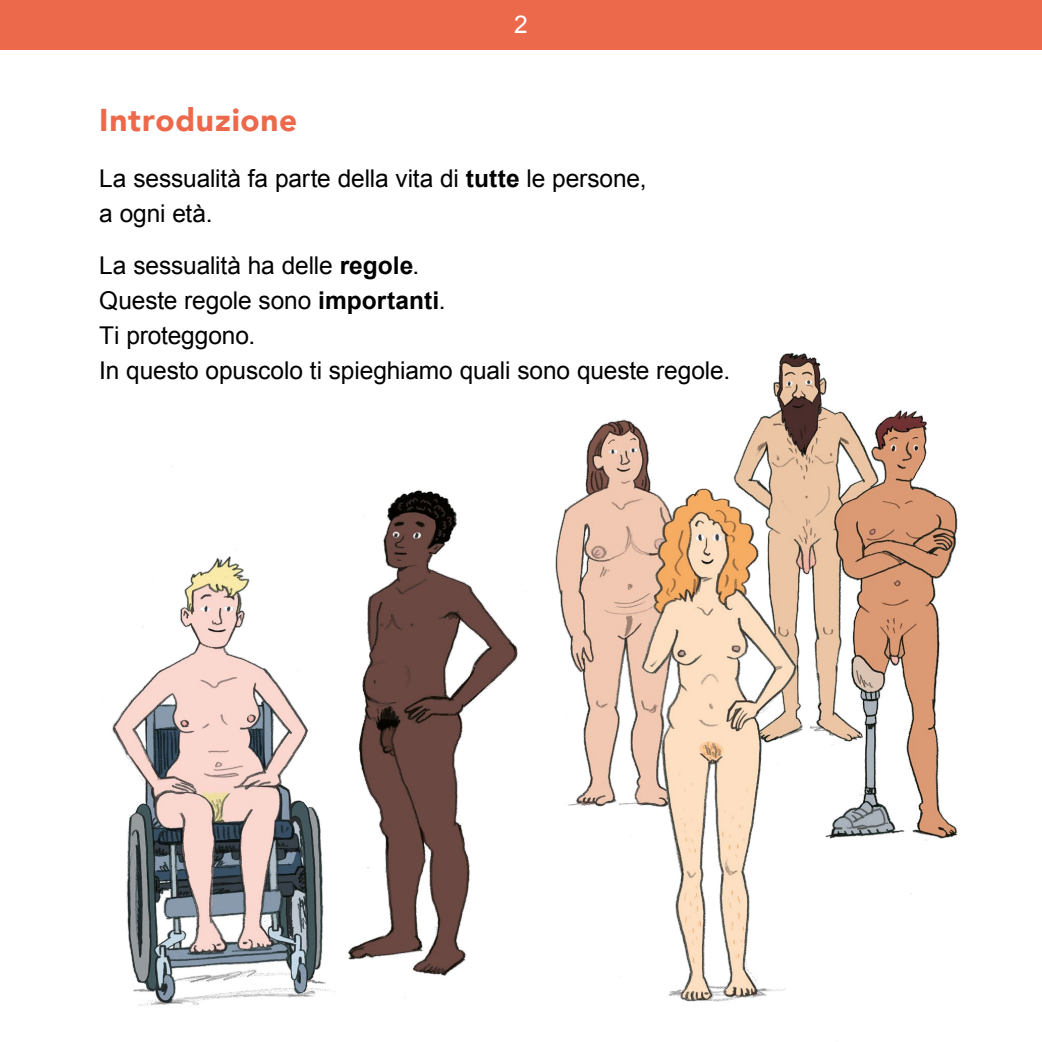
<style>
.page{position:relative;width:1042px;height:1042px;background:#fff}
.page>*{position:absolute;margin:0;border:0;box-sizing:border-box;transform-origin:0 0}
.t1{font:900 31.5px "Avenir";letter-spacing:.02em;color:#ed694b}
.t2{font:24.5px/35px "Arial";letter-spacing:-.005em;color:#000}
.t3{font:24.5px "Arial";color:#fff}
.s1{font-weight:700}
</style>
<div class="page">
<img style="left:112px;top:352px;width:846px;height:654px">
<div style="left:0;top:0;width:1042px;height:50px;background:#ed694b"></div>
<p class="t1" style="left:99px;top:93px;width:199px">Introduzione</p>
<p class="t3" style="left:514px;top:8px;width:15px">2</p>
<p class="t2" style="left:99px;top:161px;width:549px">La sessualità fa parte della vita di <span class="s1">tutte</span> le persone, a ogni età.</p>
<p class="t2" style="left:99px;top:248px;width:632px">La sessualità ha delle <span class="s1">regole</span>.<br>Queste regole sono <span class="s1">importanti</span>.<br>Ti proteggono.<br>In questo opuscolo ti spieghiamo quali sono queste regole.</p>
</div>
